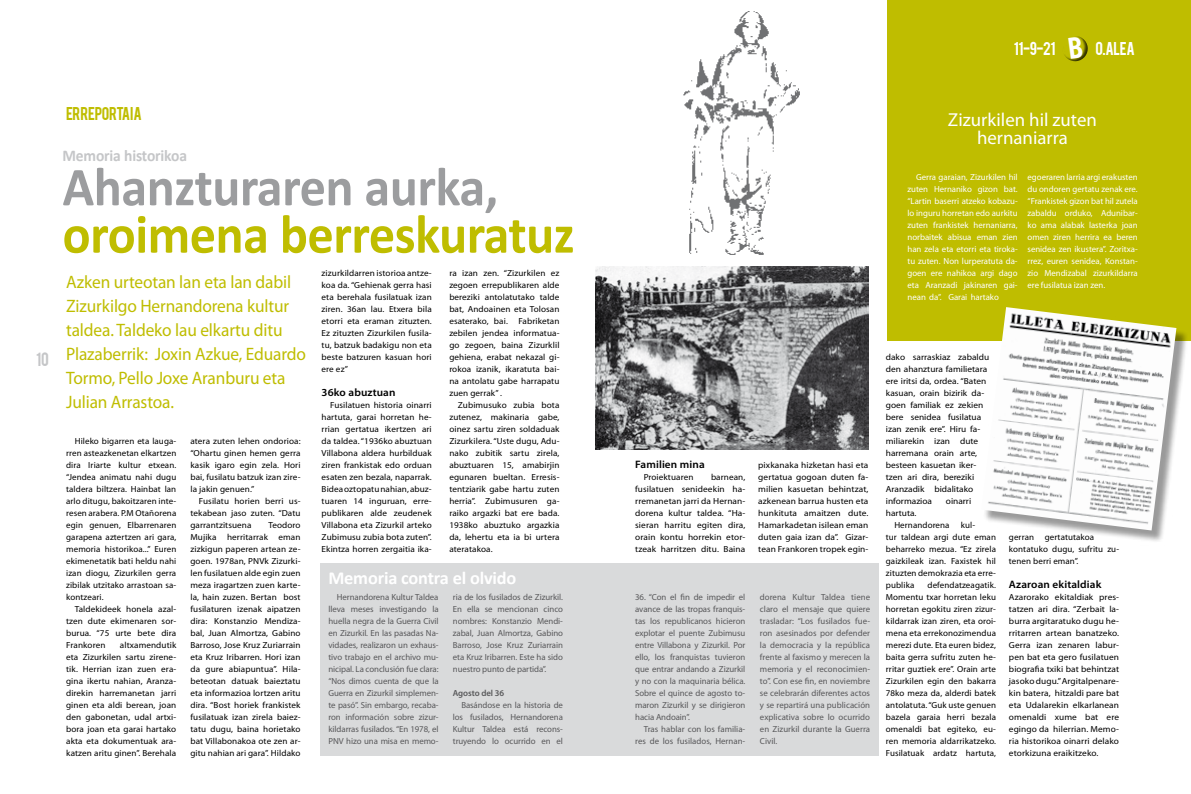
<style>
.page{position:relative;width:1191px;height:794px;background:#fff}
.page>*{position:absolute;margin:0;border:0;box-sizing:border-box;transform-origin:0 0}
.t1{font:700 55.1px "Calibri";letter-spacing:-.01em;color:#bfbd00;scale:.95 1}
.t2{font:700 55.1px "Calibri";letter-spacing:-.01em;color:#9c9d9f;scale:.95 1}
.t3{font:18.8px/18px "Myriad Pro";color:#fff;text-align:center}
.t4{font:700 18.3px "Calibri";letter-spacing:-.01em;color:#fff}
.t5{font:18px/24px "Myriad Pro";letter-spacing:-.01em;color:#bfbd00;scale:.96 1}
.t6{font:700 16.4px "Calibri";letter-spacing:-.01em;color:#c5c6c8;scale:.95 1}
.t7{font:15px "Bebas";color:#c5c6c8}
.t8{font:14.6px "Bebas";letter-spacing:-.03em;color:#fff}
.t9{font:14.6px "Bebas";letter-spacing:-.02em;color:#bfbd00}
.t10{font:600 10.8px "Myriad Pro";letter-spacing:.01em;color:#000;scale:1.04 1}
.t11{font:8.8px/12px "Myriad Pro";letter-spacing:.01em;color:#000;text-align:justify;scale:1.04 1}
.t12{font:8.8px/12px "Myriad Pro";letter-spacing:-.01em;color:#58585a;text-align:justify}
.t13{font:8.8px/12px "Myriad Pro";letter-spacing:.01em;color:#000;text-align:justify}
.t14{font:8.8px/12px "Myriad Pro";letter-spacing:.01em;color:#000;text-align:justify;scale:1.06 1}
.t15{font:8.8px/12px "Myriad Pro";letter-spacing:-.005em;color:#fff;text-align:justify}
.t16{font:600 8.8px "Myriad Pro";letter-spacing:-.01em;color:#58585a}
</style>
<div class="page">
<div style="left:887px;top:0;width:304px;height:341px;background:#bfbd00"></div>
<div style="left:320px;top:563px;width:559px;height:193px;background:#d9dadb"></div>
<div style="left:982px;top:308px;width:209px;height:239px;background:#000;opacity:.4"></div>
<img style="left:982px;top:307px;width:194px;height:223px">
<img style="left:595px;top:266px;width:273px;height:183px">
<img style="left:662px;top:11px;width:146px;height:260px">
<svg style="left:1064px;top:36px;width:24px;height:26px"></svg>
<h3 class="t8" style="left:1013px;top:38px;width:43px">11-9-21</h3>
<h3 class="t8" style="left:1095px;top:38px;width:41px">0.ALEA</h3>
<h3 class="t7" style="left:36px;top:348px;width:14px">10</h3>
<h3 class="t9" style="left:66px;top:103px;width:77px">ERREPORTAIA</h3>
<h3 class="t6" style="left:62px;top:145px;width:133px">Memoria historikoa</h3>
<h1 class="t2" style="left:62px;top:153px;width:460px">Ahanzturaren aurka,</h1>
<h1 class="t1" style="left:62px;top:200px;width:540px">oroimena berreskuratuz</h1>
<h3 class="t5" style="left:66px;top:270px;width:251px">Azken urteotan lan eta lan dabil<br>Zizurkilgo Hernandorena kultur taldea. Taldeko lau elkartu ditu<br>Plazaberrik: Joxin Azkue, Eduardo<br>Tormo, Pello Joxe Aranburu eta<br>Julian Arrastoa.</h3>
<p class="t13" style="left:66px;top:435px;width:112px;text-indent:9px">Hileko bigarren eta lauga&shy;rren asteazkenetan elkartzen dira Iriarte kultur etxean. “Jendea animatu nahi dugu taldera biltzera. Hainbat lan arlo ditugu, bakoitzaren inte&shy;resen arabera. P.M Otañorena egin genuen, Elbarrenaren garapena aztertzen ari gara, memoria historikoa...” Euren ekimenetatik bati heldu nahi izan diogu, Zizurkilen gerra zibilak utzitako arrastoan sa&shy;kontzeari.</p>
<p class="t11" style="left:66px;top:603px;width:107px;text-indent:9px">Taldekideek honela azal&shy;tzen dute ekimenaren sor&shy;burua. “75 urte bete dira Frankoren</p>
<p class="t11" style="left:190px;top:435px;width:107px">atera zuten lehen ondorioa: “Ohartu ginen hemen gerra kasik igaro egin zela. Hori bai, fusilatu batzuk izan zire&shy;la jakin genuen.”</p>
<p class="t11" style="left:190px;top:495px;width:107px;text-indent:9px">Fusilatu horien berri us&shy;tekabean jaso zuten. “Datu garrantzitsuena</p>
<p class="t11" style="left:190px;top:519px;width:107px;text-indent:78px">Teodoro Mujika herritarrak eman zizkigun paperen artean ze&shy;goen. 1978an, PNVk Zizurki&shy;len fusilatuen alde egin zuen meza iragartzen zuen karte&shy;la, hain zuzen. Bertan bost fusilaturen izenak aipatzen dira: Konstanzio Mendiza&shy;bal, Juan Almortza, Gabino Barroso, Jose Kruz Zuriarrain eta Kruz Iribarren. Hori izan da gure abiapuntua”. Hila&shy;beteotan datuak baieztatu eta informazioa lortzen aritu dira. “Bost horiek frankistek fusilatuak izan zirela baiez&shy;tatu dugu, baina horietako bat Villabonakoa ote zen ar&shy;gitu nahian ari gara”. Hildako</p>
<p class="t11" style="left:66px;top:639px;width:107px;text-indent:54px">altxamendutik eta Zizurkilen sartu zirene&shy;tik. Herrian izan zuen era&shy;gina ikertu nahian, Aranza&shy;direkin harremanetan jarri ginen eta aldi berean, joan den gabonetan, udal artxi&shy;bora joan eta garai hartako akta eta dokumentuak ara&shy;katzen aritu ginen”. Berehala</p>
<p class="t11" style="left:321px;top:267px;width:107px">zizurkildarren istorioa antze&shy;koa da. “Gehienak gerra hasi eta berehala fusilatuak izan ziren. 36an lau. Etxera bila etorri eta eraman zituzten.<br>Ez zituzten Zizurkilen fusila&shy;tu, batzuk badakigu non eta beste batzuren kasuan hori ere ez”</p>
<p class="t10" style="left:321px;top:386px;width:73px">36ko abuztuan</p>
<p class="t11" style="left:321px;top:399px;width:107px;text-indent:9px">Fusilatuen historia oinarri hartuta, garai horretan he&shy;rrian gertatua ikertzen ari da taldea. “1936ko abuztuan Villabona aldera hurbilduak ziren frankistak edo orduan esaten zen bezala, naparrak.<br>Bidea oztopatu nahian, abuz&shy;tuaren 14 inguruan, erre&shy;publikaren alde zeudenek Villabona eta Zizurkil arteko Zubimusu zubia bota zuten”.<br>Ekintza horren zergaitia ika-</p>
<p class="t11" style="left:449px;top:267px;width:107px">ra izan zen. “Zizurkilen ez zegoen errepublikaren alde bereziki antolatutako talde bat, Andoainen eta Tolosan esaterako, bai. Fabriketan zebilen jendea informatua&shy;go zegoen, baina Zizurklil gehiena, erabat nekazal gi&shy;rokoa izanik, ikaratuta bai&shy;na antolatu gabe harrapatu zuen gerrak” .</p>
<p class="t11" style="left:449px;top:399px;width:107px;text-indent:9px">Zubimusuko zubia bota zutenez, makinaria gabe, oinez sartu ziren soldaduak Zizurkilera. “Uste dugu, Adu&shy;nako zubitik sartu zirela, abuztuaren 15, amabirjin egunaren bueltan. Erresis&shy;tentziarik gabe hartu zuten herria”. Zubimusuren ga&shy;raiko argazki bat ere bada.<br>1938ko abuztuko argazkia da, lehertu eta ia bi urtera ateratakoa.</p>
<h3 class="t4" style="left:328px;top:566px;width:189px">Memoria contra el olvido</h3>
<p class="t10" style="left:635px;top:458px;width:68px">Familien mina</p>
<p class="t11" style="left:643px;top:471px;width:49px">Proiektuaren</p>
<p class="t11" style="left:635px;top:471px;width:107px;text-indent:76px">barnean, fusilatuen senideekin ha&shy;rremanetan jarri da Hernan&shy;dorena kultur taldea. “Ha&shy;sieran harritu egiten dira, orain kontu horrekin etor&shy;tzeak harritzen ditu. Baina</p>
<p class="t12" style="left:328px;top:591px;width:112px;text-indent:9px">Hernandorena Kultur Taldea lleva meses investigando la huella negra de la Guerra Civil en Zizurkil. En las pasadas Na&shy;vidades, realizaron un exhaus&shy;tivo trabajo en el archivo mu&shy;nicipal. La conclusión fue clara: “Nos dimos cuenta de que la Guerra en Zizurkil simplemen&shy;te pasó”. Sin embargo, recaba&shy;ron información sobre zizur&shy;kildarras fusilados. “En 1978, el PNV hizo una misa en memo-</p>
<p class="t12" style="left:635px;top:591px;width:112px">36. “Con el fin de impedir el avance de las tropas franquis&shy;tas los republicanos hicieron explotar el puente Zubimusu entre Villabona y Zizurkil. Por ello, los franquistas tuvieron que entrar andando a Zizurkil y no con la maquinaria bélica.<br>Sobre el quince de agosto to&shy;maron Zizurkil y se dirigieron hacia Andoain”.</p>
<p class="t12" style="left:453px;top:591px;width:112px">ria de los fusilados de Zizurkil.<br>En ella se mencionan cinco nombres: Konstanzio Mendi&shy;zabal, Juan Almortza, Gabino Barroso, Jose Kruz Zuriarrain eta Kruz Iribarren. Este ha sido nuestro punto de partida”.</p>
<p class="t16" style="left:453px;top:688px;width:53px">Agosto del 36</p>
<p class="t12" style="left:453px;top:699px;width:112px;text-indent:9px">Basándose en la historia de los fusilados, Hernandorena Kultur Taldea está recons&shy;truyendo lo ocurrido en el</p>
<p class="t12" style="left:635px;top:723px;width:112px;text-align:right">Tras hablar con los familia&shy;res de los fusilados, Hernan-</p>
<p class="t14" style="left:758px;top:459px;width:105px">pixkanaka hizketan hasi eta gertatua gogoan duten fa&shy;milien kasuetan behintzat, azkenean barrua husten eta hunkituta amaitzen dute.<br>Hamarkadetan isilean eman duten gaia izan da”. Gizar&shy;tean Frankoren tropek egin-</p>
<p class="t12" style="left:760px;top:591px;width:112px">dorena Kultur Taldea tiene claro el mensaje que quiere trasladar: “Los fusilados fue&shy;ron asesinados por defender la democracia y la república frente al faxismo y merecen la memoria y el reconocimien&shy;to”. Con ese fin, en noviembre se celebrarán diferentes actos y se repartirá una publicación explicativa sobre lo ocurrido en Zizurkil durante la Guerra Civil.</p>
<h2 class="t3" style="left:948px;top:110px;width:150px">Zizurkilen hil zuten hernaniarra</h2>
<p class="t15" style="left:907px;top:171px;width:112px;text-indent:9px">Gerra garaian, Zizurkilen hil zuten Hernaniko gizon bat. “Lartin baserri atzeko kobazu&shy;lo inguru horretan edo aurkitu zuten frankistek hernaniarra, norbaitek abisua eman zien han zela eta etorri eta tiroka&shy;tu zuten. Non lurperatuta da&shy;goen ere nahikoa argi dago eta Aranzadi jakinaren gai&shy;nean da”. Garai hartako</p>
<p class="t15" style="left:1027px;top:171px;width:112px">egoeraren larria argi erakusten du ondoren gertatu zenak ere. “Frankistek gizon bat hil zutela zabaldu orduko, Adunibar&shy;ko ama alabak lasterka joan omen ziren herrira ea beren senidea zen ikustera”. Zoritxa&shy;rrez, euren senidea, Konstan&shy;zio Mendizabal zizurkildarra ere fusilatua izan zen.</p>
<p class="t14" style="left:886px;top:351px;width:99px;text-align:left">dako sarraskiaz zabaldu den ahanztura familietara ere iritsi da, ordea. “Baten kasuan, orain bizirik da&shy;goen familiak ez zekien bere senidea fusilatua izan zenik ere”. Hiru fa&shy;miliarekin izan dute harremana orain arte, besteen kasuetan iker&shy;tzen ari dira, bereziki<br>Aranzadik bidalitako informazioa</p>
<p class="t14" style="left:946px;top:495px;width:25px">oinarri</p>
<p class="t14" style="left:894px;top:507px;width:54px;text-indent:-9px">hartuta.<br>Hernandorena</p>
<p class="t13" style="left:886px;top:519px;width:112px;text-align:left;text-indent:75px">kul-<br>tur taldean argi dute eman beharreko mezua. “Ez zirela gaizkileak izan. Faxistek hil zituzten demokrazia eta erre&shy;publika</p>
<p class="t13" style="left:886px;top:579px;width:112px;text-indent:42px">defendatzeagatik.<br>Momentu txar horretan leku horretan egokitu ziren zizur&shy;kildarrak izan ziren, eta oroi&shy;mena eta errekonozimendua merezi dute. Eta euren bidez, baita gerra sufritu zuten he&shy;rritar guztiek ere”. Orain arte Zizurkilen egin den bakarra 78ko meza da, alderdi batek antolatuta. “Guk uste genuen bazela garaia herri bezala omenaldi bat egiteko, eu&shy;ren memoria aldarrikatzeko.<br>Fusilatuak ardatz hartuta,</p>
<p class="t13" style="left:1009px;top:531px;width:112px;text-align:left">gerran gertatutakoa kontatuko dugu, sufritu zu&shy;tenen berri eman”.</p>
<p class="t10" style="left:1009px;top:578px;width:90px">Azaroan ekitaldiak</p>
<p class="t14" style="left:1009px;top:591px;width:105px">Azarorako ekitaldiak pres&shy;tatzen ari dira. “Zerbait la&shy;burra argitaratuko dugu he&shy;rritarren artean banatzeko.<br>Gerra izan zenaren labur&shy;pen bat eta gero fusilatuen biografia txiki bat behintzat jasoko dugu.” Argitalpenare&shy;kin batera, hitzaldi pare bat eta Udalarekin elkarlanean omenaldi xume bat ere egingo da hilerrian. Memo&shy;ria historikoa oinarri delako etorkizuna eraikitzeko.</p>
</div>
